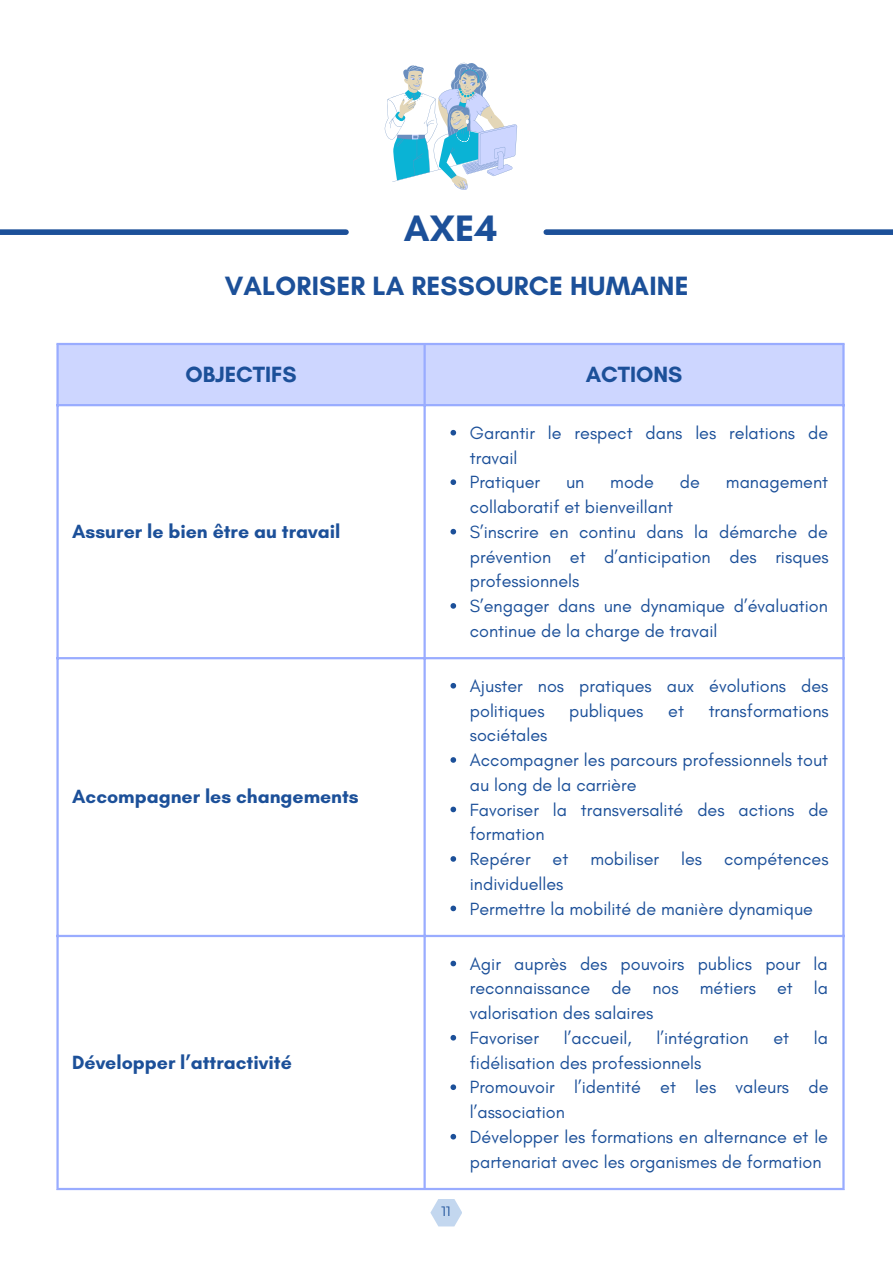
<style>
.page{position:relative;width:893px;height:1264px;background:#fff}
.page>*{position:absolute;margin:0;border:0;box-sizing:border-box;transform-origin:0 0}
.t1{font:700 37.5px "Glacial Indifference";color:#1c5099}
.t2{font:700 27px "Glacial Indifference";letter-spacing:.005em;color:#1c5099}
.t3{font:700 22.5px "Glacial Indifference";color:#1c5099}
.t4{font:700 19.5px "Glacial Indifference";color:#1c5099}
.t5{font:18px/24.8px "Glacial Indifference";color:#1c5099}
.t6{font:13.5px "Montserrat";color:#1c5099}
</style>
<div class="page">
<div style="left:0;top:229px;width:346px;height:6px;background:#1c5099"></div>
<div style="left:546px;top:229px;width:346px;height:6px;background:#1c5099"></div>
<div style="left:59px;top:345px;width:783px;height:59px;background:#cdd6ff"></div>
<svg style="left:450px;top:430px;width:6px;height:5px"></svg>
<svg style="left:450px;top:479px;width:6px;height:6px"></svg>
<svg style="left:450px;top:529px;width:6px;height:5px"></svg>
<svg style="left:450px;top:603px;width:6px;height:5px"></svg>
<svg style="left:450px;top:683px;width:6px;height:5px"></svg>
<svg style="left:450px;top:757px;width:6px;height:5px"></svg>
<svg style="left:450px;top:806px;width:6px;height:6px"></svg>
<svg style="left:450px;top:856px;width:6px;height:5px"></svg>
<svg style="left:450px;top:905px;width:6px;height:6px"></svg>
<svg style="left:450px;top:960px;width:6px;height:6px"></svg>
<svg style="left:450px;top:1035px;width:6px;height:5px"></svg>
<svg style="left:450px;top:1084px;width:6px;height:6px"></svg>
<svg style="left:450px;top:1133px;width:6px;height:6px"></svg>
<hr style="left:56px;top:345px;width:3px;height:842px;background:#99acff">
<hr style="left:423px;top:345px;width:3px;height:842px;background:#99acff">
<hr style="left:842px;top:345px;width:2px;height:842px;background:#99acff">
<hr style="left:56px;top:343px;width:788px;height:2px;background:#99acff">
<hr style="left:56px;top:404px;width:788px;height:2px;background:#99acff">
<hr style="left:56px;top:657px;width:788px;height:2px;background:#99acff">
<hr style="left:56px;top:934px;width:788px;height:3px;background:#99acff">
<hr style="left:56px;top:1187px;width:788px;height:3px;background:#99acff">
<svg style="left:384px;top:62px;width:133px;height:128px"></svg>
<svg style="left:430px;top:1199px;width:32px;height:27px"></svg>
<p class="t1" style="left:404px;top:205px;width:95px">AXE4</p>
<p class="t2" style="left:225px;top:269px;width:465px">VALORISER LA RESSOURCE HUMAINE</p>
<p class="t3" style="left:185px;top:361px;width:113px">OBJECTIFS</p>
<p class="t3" style="left:585px;top:361px;width:98px">ACTIONS</p>
<p class="t4" style="left:72px;top:519px;width:270px">Assurer le bien être au travail</p>
<p class="t4" style="left:72px;top:784px;width:288px">Accompagner les changements</p>
<p class="t4" style="left:72px;top:1050px;width:221px">Développer l’attractivité</p>
<p class="t6" style="left:441px;top:1202px;width:11px">11</p>
<p class="t5" style="left:470px;top:420px;width:360px">Garantir le respect dans les relations de travail</p>
<p class="t5" style="left:470px;top:469px;width:72px">Pratiquer</p>
<p class="t5" style="left:566px;top:469px;width:20px">un</p>
<p class="t5" style="left:610px;top:469px;width:45px">mode</p>
<p class="t5" style="left:680px;top:469px;width:22px">de</p>
<p class="t5" style="left:726px;top:469px;width:104px">management</p>
<p class="t5" style="left:470px;top:494px;width:205px">collaboratif et bienveillant</p>
<p class="t5" style="left:470px;top:519px;width:360px;text-align:justify">S’inscrire en continu dans la démarche de prévention et d’anticipation des risques professionnels</p>
<p class="t5" style="left:470px;top:593px;width:359px">S’engager dans une dynamique d’évaluation continue de la charge de travail</p>
<p class="t5" style="left:470px;top:673px;width:360px">Ajuster nos pratiques aux évolutions des politiques</p>
<p class="t5" style="left:569px;top:698px;width:76px">publiques</p>
<p class="t5" style="left:668px;top:698px;width:17px">et</p>
<p class="t5" style="left:708px;top:698px;width:122px">transformations</p>
<p class="t5" style="left:470px;top:722px;width:79px">sociétales</p>
<p class="t5" style="left:470px;top:747px;width:360px">Accompagner les parcours professionnels tout au long de la carrière</p>
<p class="t5" style="left:470px;top:797px;width:360px">Favoriser la transversalité des actions de formation</p>
<p class="t5" style="left:470px;top:846px;width:360px">Repérer et mobiliser les compétences individuelles</p>
<p class="t5" style="left:470px;top:895px;width:344px">Permettre la mobilité de manière dynamique</p>
<p class="t5" style="left:470px;top:951px;width:360px;text-align:justify">Agir auprès des pouvoirs publics pour la reconnaissance de nos métiers et la valorisation des salaires</p>
<p class="t5" style="left:470px;top:1025px;width:71px">Favoriser</p>
<p class="t5" style="left:563px;top:1025px;width:69px">l’accueil,</p>
<p class="t5" style="left:656px;top:1025px;width:93px">l’intégration</p>
<p class="t5" style="left:773px;top:1025px;width:17px">et</p>
<p class="t5" style="left:813px;top:1025px;width:16px">la</p>
<p class="t5" style="left:470px;top:1049px;width:233px">fidélisation des professionnels</p>
<p class="t5" style="left:470px;top:1074px;width:360px">Promouvoir l’identité et les valeurs de l’association</p>
<p class="t5" style="left:470px;top:1124px;width:360px">Développer les formations en alternance et le partenariat avec les organismes de formation</p>
</div>
